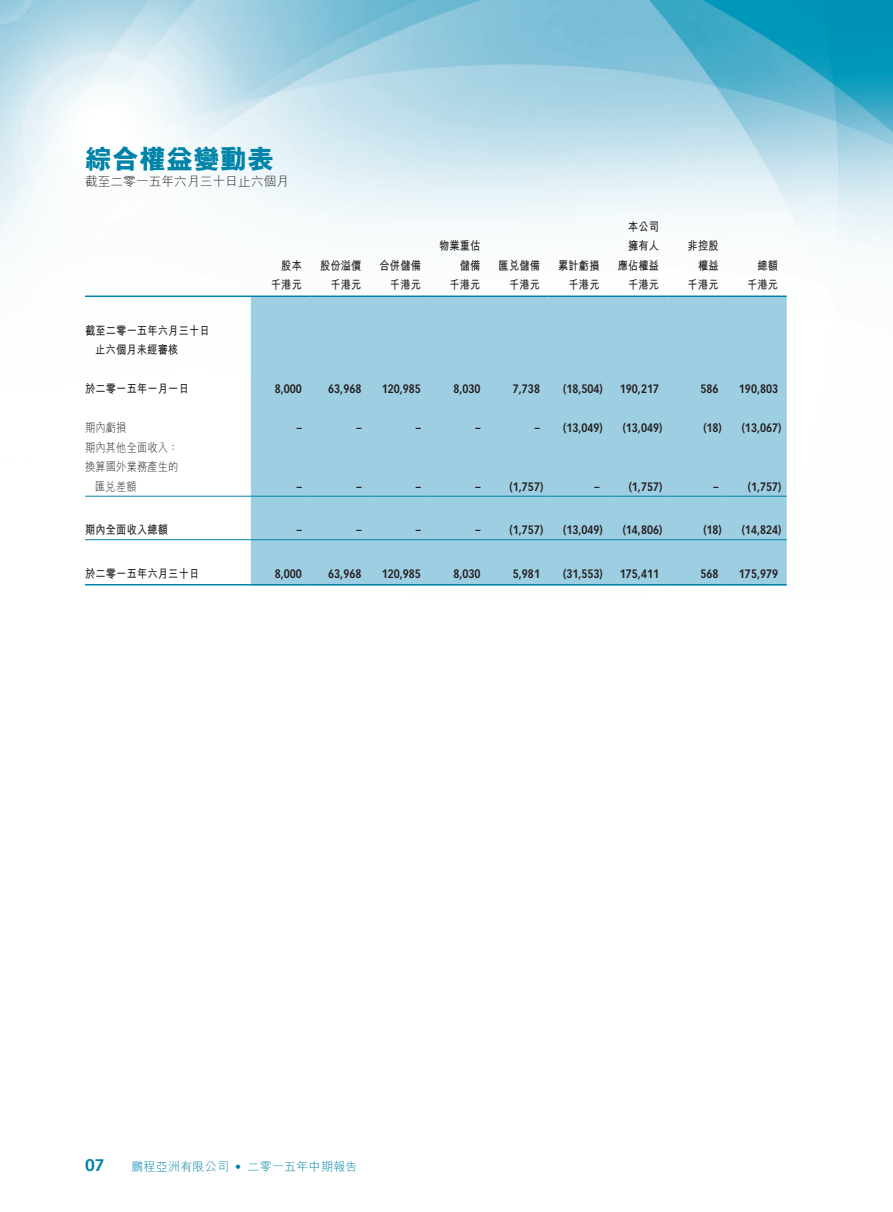
<style>
.page{position:relative;width:893px;height:1212px;background:#fff}
.page>*{position:absolute;margin:0;border:0;box-sizing:border-box;transform-origin:0 0}
.t1{font:800 27px "M Hei HK";color:#0083a9}
.t2{font:700 16.5px "Vectora LT Std";color:#0083a9}
.t3{font:300 12.75px "M Hei HK";color:#231f20}
._50_Table_txt{font:700 12px "Vectora LT Std";color:#231f20;scale:.85 1}
._50_Table_txt-2{font:700 12px/19.5px "M Hei HK";letter-spacing:.02em;color:#231f20;scale:.85 1}
._50_Table_txt-3{font:300 12px "M Hei HK";letter-spacing:.02em;color:#231f20;scale:.85 1}
._00_txt{font:300 12px "M Hei HK";letter-spacing:.02em;color:#0083a9}
._00_txt-2{font:300 12px "Vectora LT Std";color:#0083a9}
</style>
<div class="page">
<img style="left:0;top:0;width:893px;height:586px">
<div style="left:251px;top:297px;width:536px;height:287px;background:#9ecee1"></div>
<hr style="left:85px;top:295px;width:166px;height:2px;background:#0083a9">
<hr style="left:251px;top:295px;width:59px;height:2px;background:#0083a9">
<hr style="left:310px;top:295px;width:60px;height:2px;background:#0083a9">
<hr style="left:370px;top:295px;width:59px;height:2px;background:#0083a9">
<hr style="left:429px;top:295px;width:60px;height:2px;background:#0083a9">
<hr style="left:489px;top:295px;width:60px;height:2px;background:#0083a9">
<hr style="left:549px;top:295px;width:59px;height:2px;background:#0083a9">
<hr style="left:608px;top:295px;width:60px;height:2px;background:#0083a9">
<hr style="left:668px;top:295px;width:59px;height:2px;background:#0083a9">
<hr style="left:727px;top:295px;width:60px;height:2px;background:#0083a9">
<hr style="left:85px;top:496px;width:166px;height:1px;background:#0083a9">
<hr style="left:251px;top:496px;width:59px;height:1px;background:#0083a9">
<hr style="left:310px;top:496px;width:60px;height:1px;background:#0083a9">
<hr style="left:370px;top:496px;width:59px;height:1px;background:#0083a9">
<hr style="left:429px;top:496px;width:60px;height:1px;background:#0083a9">
<hr style="left:489px;top:496px;width:60px;height:1px;background:#0083a9">
<hr style="left:549px;top:496px;width:59px;height:1px;background:#0083a9">
<hr style="left:608px;top:496px;width:60px;height:1px;background:#0083a9">
<hr style="left:668px;top:496px;width:59px;height:1px;background:#0083a9">
<hr style="left:727px;top:496px;width:60px;height:1px;background:#0083a9">
<hr style="left:85px;top:539px;width:166px;height:1px;background:#0083a9">
<hr style="left:251px;top:539px;width:59px;height:1px;background:#0083a9">
<hr style="left:310px;top:539px;width:60px;height:1px;background:#0083a9">
<hr style="left:370px;top:539px;width:59px;height:1px;background:#0083a9">
<hr style="left:429px;top:539px;width:60px;height:1px;background:#0083a9">
<hr style="left:489px;top:539px;width:60px;height:1px;background:#0083a9">
<hr style="left:549px;top:539px;width:59px;height:1px;background:#0083a9">
<hr style="left:608px;top:539px;width:60px;height:1px;background:#0083a9">
<hr style="left:668px;top:539px;width:59px;height:1px;background:#0083a9">
<hr style="left:727px;top:539px;width:60px;height:1px;background:#0083a9">
<hr style="left:85px;top:584px;width:166px;height:1px;background:#0083a9">
<hr style="left:251px;top:584px;width:59px;height:1px;background:#0083a9">
<hr style="left:310px;top:584px;width:60px;height:1px;background:#0083a9">
<hr style="left:370px;top:584px;width:59px;height:1px;background:#0083a9">
<hr style="left:429px;top:584px;width:60px;height:1px;background:#0083a9">
<hr style="left:489px;top:584px;width:60px;height:1px;background:#0083a9">
<hr style="left:549px;top:584px;width:59px;height:1px;background:#0083a9">
<hr style="left:608px;top:584px;width:60px;height:1px;background:#0083a9">
<hr style="left:668px;top:584px;width:59px;height:1px;background:#0083a9">
<hr style="left:727px;top:584px;width:60px;height:1px;background:#0083a9">
<p class="t1" style="left:85px;top:145px;width:190px">綜合權益變動表</p>
<p class="t3" style="left:85px;top:175px;width:205px">截至二零一五年六月三十日止六個月</p>
<p class="_50_Table_txt-2" style="left:281px;top:254px;width:26px">股本</p>
<p class="_50_Table_txt-2" style="left:320px;top:254px;width:50px">股份溢價</p>
<p class="_50_Table_txt-2" style="left:380px;top:254px;width:50px">合併儲備</p>
<p class="_50_Table_txt-2" style="left:439px;top:235px;width:50px">物業重估</p>
<p class="_50_Table_txt-2" style="left:460px;top:254px;width:26px">儲備</p>
<p class="_50_Table_txt-2" style="left:499px;top:254px;width:50px">匯兌儲備</p>
<p class="_50_Table_txt-2" style="left:558px;top:254px;width:50px">累計虧損</p>
<p class="_50_Table_txt-2" style="left:628px;top:215px;width:38px">本公司</p>
<p class="_50_Table_txt-2" style="left:628px;top:235px;width:38px">擁有人</p>
<p class="_50_Table_txt-2" style="left:618px;top:254px;width:50px">應佔權益</p>
<p class="_50_Table_txt-2" style="left:688px;top:235px;width:38px">非控股</p>
<p class="_50_Table_txt-2" style="left:698px;top:254px;width:26px">權益</p>
<p class="_50_Table_txt-2" style="left:758px;top:254px;width:26px">總額</p>
<p class="_50_Table_txt-2" style="left:271px;top:274px;width:38px">千港元</p>
<p class="_50_Table_txt-2" style="left:330px;top:274px;width:38px">千港元</p>
<p class="_50_Table_txt-2" style="left:390px;top:274px;width:38px">千港元</p>
<p class="_50_Table_txt-2" style="left:449px;top:274px;width:38px">千港元</p>
<p class="_50_Table_txt-2" style="left:509px;top:274px;width:38px">千港元</p>
<p class="_50_Table_txt-2" style="left:569px;top:274px;width:38px">千港元</p>
<p class="_50_Table_txt-2" style="left:628px;top:274px;width:38px">千港元</p>
<p class="_50_Table_txt-2" style="left:688px;top:274px;width:38px">千港元</p>
<p class="_50_Table_txt-2" style="left:747px;top:274px;width:38px">千港元</p>
<p class="_50_Table_txt-2" style="left:95px;top:319px;width:136px;text-indent:-10px">截至二零一五年六月三十日止六個月未經審核</p>
<p class="_50_Table_txt-2" style="left:85px;top:378px;width:124px">於二零一五年一月一日</p>
<p class="_50_Table_txt" style="left:275px;top:381px;width:33px">8,000</p>
<p class="_50_Table_txt" style="left:328px;top:381px;width:41px">63,968</p>
<p class="_50_Table_txt" style="left:382px;top:381px;width:48px">120,985</p>
<p class="_50_Table_txt" style="left:453px;top:381px;width:33px">8,030</p>
<p class="_50_Table_txt" style="left:513px;top:381px;width:33px">7,738</p>
<p class="_50_Table_txt" style="left:563px;top:381px;width:48px">)18,504(</p>
<p class="_50_Table_txt" style="left:620px;top:381px;width:48px">190,217</p>
<p class="_50_Table_txt" style="left:700px;top:381px;width:23px">586</p>
<p class="_50_Table_txt" style="left:739px;top:381px;width:48px">190,803</p>
<p class="_50_Table_txt-3" style="left:85px;top:421px;width:50px">期內虧損</p>
<p class="_50_Table_txt-3" style="left:85px;top:441px;width:111px">期內其他全面收入：</p>
<p class="_50_Table_txt-3" style="left:85px;top:460px;width:111px">換算國外業務產生的</p>
<p class="_50_Table_txt" style="left:297px;top:420px;width:7px">–</p>
<p class="_50_Table_txt" style="left:356px;top:420px;width:8px">–</p>
<p class="_50_Table_txt" style="left:416px;top:420px;width:7px">–</p>
<p class="_50_Table_txt" style="left:475px;top:420px;width:7px">–</p>
<p class="_50_Table_txt" style="left:535px;top:420px;width:8px">–</p>
<p class="_50_Table_txt" style="left:563px;top:420px;width:48px">)13,049(</p>
<p class="_50_Table_txt" style="left:623px;top:420px;width:48px">)13,049(</p>
<p class="_50_Table_txt" style="left:703px;top:420px;width:23px">)18(</p>
<p class="_50_Table_txt" style="left:742px;top:420px;width:48px">)13,067(</p>
<p class="_50_Table_txt-3" style="left:95px;top:480px;width:50px">匯兌差額</p>
<p class="_50_Table_txt" style="left:297px;top:479px;width:7px">–</p>
<p class="_50_Table_txt" style="left:356px;top:479px;width:8px">–</p>
<p class="_50_Table_txt" style="left:416px;top:479px;width:7px">–</p>
<p class="_50_Table_txt" style="left:475px;top:479px;width:7px">–</p>
<p class="_50_Table_txt" style="left:510px;top:479px;width:41px">)1,757(</p>
<p class="_50_Table_txt" style="left:594px;top:479px;width:8px">–</p>
<p class="_50_Table_txt" style="left:629px;top:479px;width:41px">)1,757(</p>
<p class="_50_Table_txt" style="left:713px;top:479px;width:8px">–</p>
<p class="_50_Table_txt" style="left:748px;top:479px;width:41px">)1,757(</p>
<p class="_50_Table_txt-2" style="left:85px;top:519px;width:99px">期內全面收入總額</p>
<p class="_50_Table_txt" style="left:297px;top:522px;width:7px">–</p>
<p class="_50_Table_txt" style="left:356px;top:522px;width:8px">–</p>
<p class="_50_Table_txt" style="left:416px;top:522px;width:7px">–</p>
<p class="_50_Table_txt" style="left:475px;top:522px;width:7px">–</p>
<p class="_50_Table_txt" style="left:510px;top:522px;width:41px">)1,757(</p>
<p class="_50_Table_txt" style="left:563px;top:522px;width:48px">)13,049(</p>
<p class="_50_Table_txt" style="left:623px;top:522px;width:48px">)14,806(</p>
<p class="_50_Table_txt" style="left:703px;top:522px;width:23px">)18(</p>
<p class="_50_Table_txt" style="left:742px;top:522px;width:48px">)14,824(</p>
<p class="_50_Table_txt-2" style="left:85px;top:562px;width:136px">於二零一五年六月三十日</p>
<p class="_50_Table_txt" style="left:275px;top:566px;width:33px">8,000</p>
<p class="_50_Table_txt" style="left:328px;top:566px;width:41px">63,968</p>
<p class="_50_Table_txt" style="left:382px;top:566px;width:48px">120,985</p>
<p class="_50_Table_txt" style="left:453px;top:566px;width:33px">8,030</p>
<p class="_50_Table_txt" style="left:513px;top:566px;width:33px">5,981</p>
<p class="_50_Table_txt" style="left:563px;top:566px;width:48px">)31,553(</p>
<p class="_50_Table_txt" style="left:620px;top:566px;width:48px">175,411</p>
<p class="_50_Table_txt" style="left:700px;top:566px;width:23px">568</p>
<p class="_50_Table_txt" style="left:739px;top:566px;width:48px">175,979</p>
<p class="t2" style="left:85px;top:1155px;width:21px">07</p>
<p class="_00_txt" style="left:131px;top:1161px;width:99px">鵬程亞洲有限公司</p>
<p class="_00_txt" style="left:248px;top:1161px;width:111px">二零一五年中期報告</p>
<p class="_00_txt-2" style="left:235px;top:1160px;width:7px">•</p>
</div>
